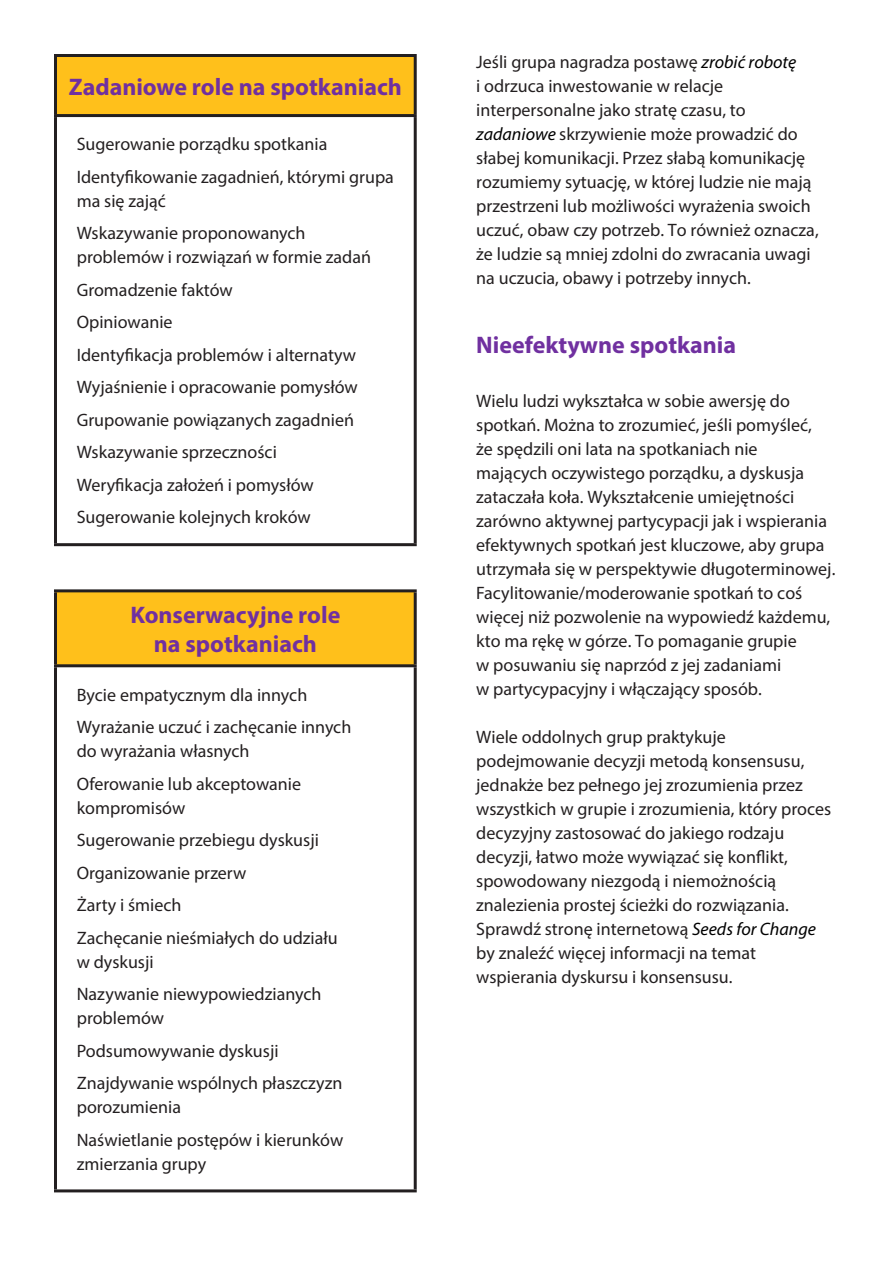
<style>
.page{position:relative;width:893px;height:1263px;background:#fff}
.page>*{position:absolute;margin:0;border:0;box-sizing:border-box;transform-origin:0 0}
.Header_1{font:700 24px/28.8px "Myriad Pro";color:#7030a0;text-align:center}
.Body{font:18px/24px "Myriad Pro";color:#231f20}
.Body_table{font:18px/24px "Myriad Pro";color:#231f20}
.s1{font-style:italic;color:#000}
</style>
<div class="page">
<div style="left:56px;top:56px;width:359px;height:60px;background:#ffc01b"></div>
<hr style="left:54px;top:117px;width:3px;height:426px;background:#231f20">
<hr style="left:414px;top:117px;width:3px;height:426px;background:#231f20">
<hr style="left:54px;top:543px;width:363px;height:3px;background:#231f20">
<hr style="left:54px;top:54px;width:363px;height:3px;background:#231f20">
<hr style="left:54px;top:57px;width:3px;height:57px;background:#231f20">
<hr style="left:414px;top:57px;width:3px;height:57px;background:#231f20">
<hr style="left:54px;top:114px;width:363px;height:3px;background:#231f20">
<div style="left:56px;top:591px;width:359px;height:75px;background:#ffc01b"></div>
<hr style="left:54px;top:667px;width:3px;height:522px;background:#231f20">
<hr style="left:414px;top:667px;width:3px;height:522px;background:#231f20">
<hr style="left:54px;top:1189px;width:363px;height:3px;background:#231f20">
<hr style="left:54px;top:589px;width:363px;height:3px;background:#231f20">
<hr style="left:54px;top:592px;width:3px;height:72px;background:#231f20">
<hr style="left:414px;top:592px;width:3px;height:72px;background:#231f20">
<hr style="left:54px;top:664px;width:363px;height:3px;background:#231f20">
<p class="Header_1" style="left:69px;top:71px;width:335px">Zadaniowe role na spotkaniach</p>
<p class="Body_table" style="left:77px;top:132px;width:252px">Sugerowanie porządku spotkania</p>
<p class="Body_table" style="left:77px;top:164px;width:319px">Identyfikowanie zagadnień, którymi grupa ma się zająć</p>
<p class="Body_table" style="left:77px;top:221px;width:296px">Wskazywanie proponowanych problemów i rozwiązań w formie zadań</p>
<p class="Body_table" style="left:77px;top:278px;width:157px">Gromadzenie faktów</p>
<p class="Body_table" style="left:77px;top:310px;width:97px">Opiniowanie</p>
<p class="Body_table" style="left:77px;top:343px;width:281px">Identyfikacja problemów i alternatyw</p>
<p class="Body_table" style="left:77px;top:375px;width:283px">Wyjaśnienie i opracowanie pomysłów</p>
<p class="Body_table" style="left:77px;top:408px;width:279px">Grupowanie powiązanych zagadnień</p>
<p class="Body_table" style="left:77px;top:440px;width:202px">Wskazywanie sprzeczności</p>
<p class="Body_table" style="left:77px;top:473px;width:238px">Weryfikacja założeń i pomysłów</p>
<p class="Body_table" style="left:77px;top:505px;width:235px">Sugerowanie kolejnych kroków</p>
<p class="Header_1" style="left:130px;top:600px;width:211px">Konserwacyjne role na spotkaniach</p>
<p class="Body_table" style="left:77px;top:682px;width:232px">Bycie empatycznym dla innych</p>
<p class="Body_table" style="left:77px;top:715px;width:276px">Wyrażanie uczuć i zachęcanie innych do wyrażania własnych</p>
<p class="Body_table" style="left:77px;top:771px;width:226px">Oferowanie lub akceptowanie kompromisów</p>
<p class="Body_table" style="left:77px;top:828px;width:244px">Sugerowanie przebiegu dyskusji</p>
<p class="Body_table" style="left:77px;top:860px;width:171px">Organizowanie przerw</p>
<p class="Body_table" style="left:77px;top:893px;width:106px">Żarty i śmiech</p>
<p class="Body_table" style="left:77px;top:925px;width:263px">Zachęcanie nieśmiałych do udziału w dyskusji</p>
<p class="Body_table" style="left:77px;top:982px;width:246px">Nazywanie niewypowiedzianych problemów</p>
<p class="Body_table" style="left:77px;top:1038px;width:203px">Podsumowywanie dyskusji</p>
<p class="Body_table" style="left:77px;top:1071px;width:267px">Znajdywanie wspólnych płaszczyzn porozumienia</p>
<p class="Body_table" style="left:77px;top:1127px;width:268px">Naświetlanie postępów i kierunków zmierzania grupy</p>
<p class="Body" style="left:476px;top:49px;width:344px">Jeśli grupa nagradza postawę <span class="s1">zrobić robotę<br></span>i odrzuca inwestowanie w relacje interpersonalne jako stratę czasu, to <span class="s1">zadaniowe</span> skrzywienie może prowadzić do słabej komunikacji. Przez słabą komunikację rozumiemy sytuację, w której ludzie nie mają przestrzeni lub możliwości wyrażenia swoich uczuć, obaw czy potrzeb. To również oznacza, że ludzie są mniej zdolni do zwracania uwagi na uczucia, obawy i potrzeby innych.</p>
<p class="Header_1" style="left:476px;top:330px;width:261px">Nieefektywne spotkania</p>
<p class="Body" style="left:476px;top:389px;width:361px">Wielu ludzi wykształca w sobie awersję do spotkań. Można to zrozumieć, jeśli pomyśleć,<br>że spędzili oni lata na spotkaniach nie<br>mających oczywistego porządku, a dyskusja zataczała koła. Wykształcenie umiejętności zarówno aktywnej partycypacji jak i wspierania efektywnych spotkań jest kluczowe, aby grupa utrzymała się w perspektywie długoterminowej.<br>Facylitowanie/moderowanie spotkań to coś więcej niż pozwolenie na wypowiedź każdemu, kto ma rękę w górze. To pomaganie grupie<br>w posuwaniu się naprzód z jej zadaniami<br>w partycypacyjny i włączający sposób.</p>
<p class="Body" style="left:476px;top:725px;width:356px">Wiele oddolnych grup praktykuje podejmowanie decyzji metodą konsensusu, jednakże bez pełnego jej zrozumienia przez wszystkich w grupie i zrozumienia, który proces decyzyjny zastosować do jakiego rodzaju decyzji, łatwo może wywiązać się konflikt, spowodowany niezgodą i niemożnością znalezienia prostej ścieżki do rozwiązania.<br>Sprawdź stronę internetową <span class="s1">Seeds for Change </span>by znaleźć więcej informacji na temat wspierania dyskursu i konsensusu.</p>
</div>
